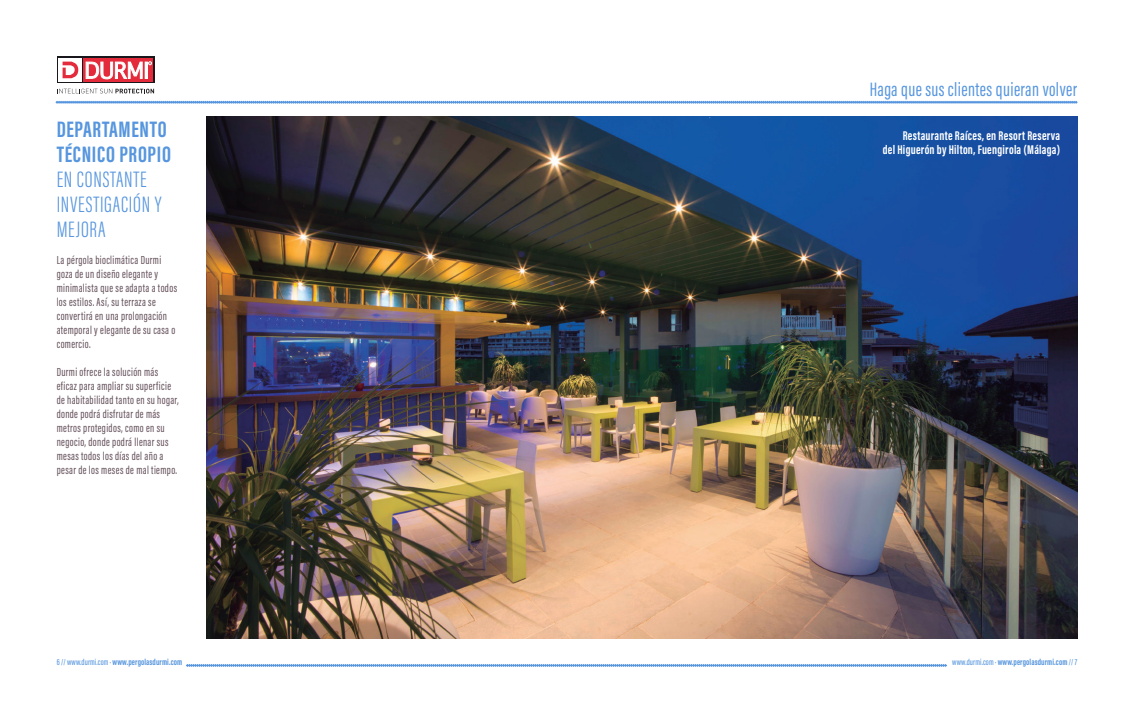
<style>
.page{position:relative;width:1134px;height:709px;background:#fff}
.page>*{position:absolute;margin:0;border:0;box-sizing:border-box;transform-origin:0 0}
.t1{font:300 23px/25px "Acumin Pro Extra Cond";letter-spacing:.035em;color:#5796de}
.t2{font:20px "Acumin Pro Extra Cond";letter-spacing:.02em;color:#5796de}
.t3{font:700 13px "Acumin Pro Extra Cond";letter-spacing:.02em;color:#fff}
.t4{font:12px/14px "Acumin Pro Extra Cond";letter-spacing:.03em;color:#624d58}
.t5{font:700 9px "Acumin Pro Extra Cond";letter-spacing:.01em;color:#5796de}
.s1{font-weight:700}
.s2{font-weight:500}
</style>
<div class="page">
<svg style="left:56px;top:101px;width:1021px;height:2px;background:#669fe0"></svg>
<div style="left:57px;top:57px;width:97px;height:26px;background:linear-gradient(to bottom,#e32b3b,#e32b3b)"></div>
<svg style="left:58px;top:59px;width:24px;height:23px"></svg>
<svg style="left:84px;top:59px;width:69px;height:23px"></svg>
<svg style="left:63px;top:62px;width:15px;height:16px"></svg>
<svg style="left:86px;top:62px;width:66px;height:17px"></svg>
<svg style="left:57px;top:89px;width:97px;height:4px"></svg>
<img style="left:206px;top:117px;width:871px;height:521px">
<svg style="left:186px;top:664px;width:761px;height:2px;background:#75a8e3"></svg>
<p class="t1" style="left:57px;top:117px;width:116px"><span class="s1">DEPARTAMENTO<br>TÉCNICO PROPIO<br></span>EN CONSTANTE<br>INVESTIGACIÓN Y<br>MEJORA</p>
<p class="t4" style="left:57px;top:253px;width:122px">La pérgola bioclimática Durmi goza de un diseño elegante y minimalista que se adapta a todos los estilos. Así, su terraza se convertirá en una prolongación atemporal y elegante de su casa o comercio.</p>
<p class="t4" style="left:57px;top:365px;width:123px">Durmi ofrece la solución más eficaz para ampliar su superficie de habitabilidad tanto en su hogar, donde podrá disfrutar de más metros protegidos, como en su negocio, donde podrá llenar sus mesas todos los días del año a pesar de los meses de mal tiempo.</p>
<p class="t2" style="left:870px;top:78px;width:209px">Haga que sus clientes quieran volver</p>
<p class="t3" style="left:903px;top:128px;width:159px">Restaurante Raíces, en Resort Reserva</p>
<p class="t3" style="left:883px;top:142px;width:179px">del Higuerón by Hilton, Fuengirola (Málaga)</p>
<p class="t5" style="left:57px;top:657px;width:127px"><span class="s2">6 // www.durmi.com ·</span> www.pergolasdurmi.com</p>
<p class="t5" style="left:952px;top:657px;width:127px"><span class="s2">www.durmi.com ·</span> www.pergolasdurmi.com <span class="s2">// 7</span></p>
</div>
